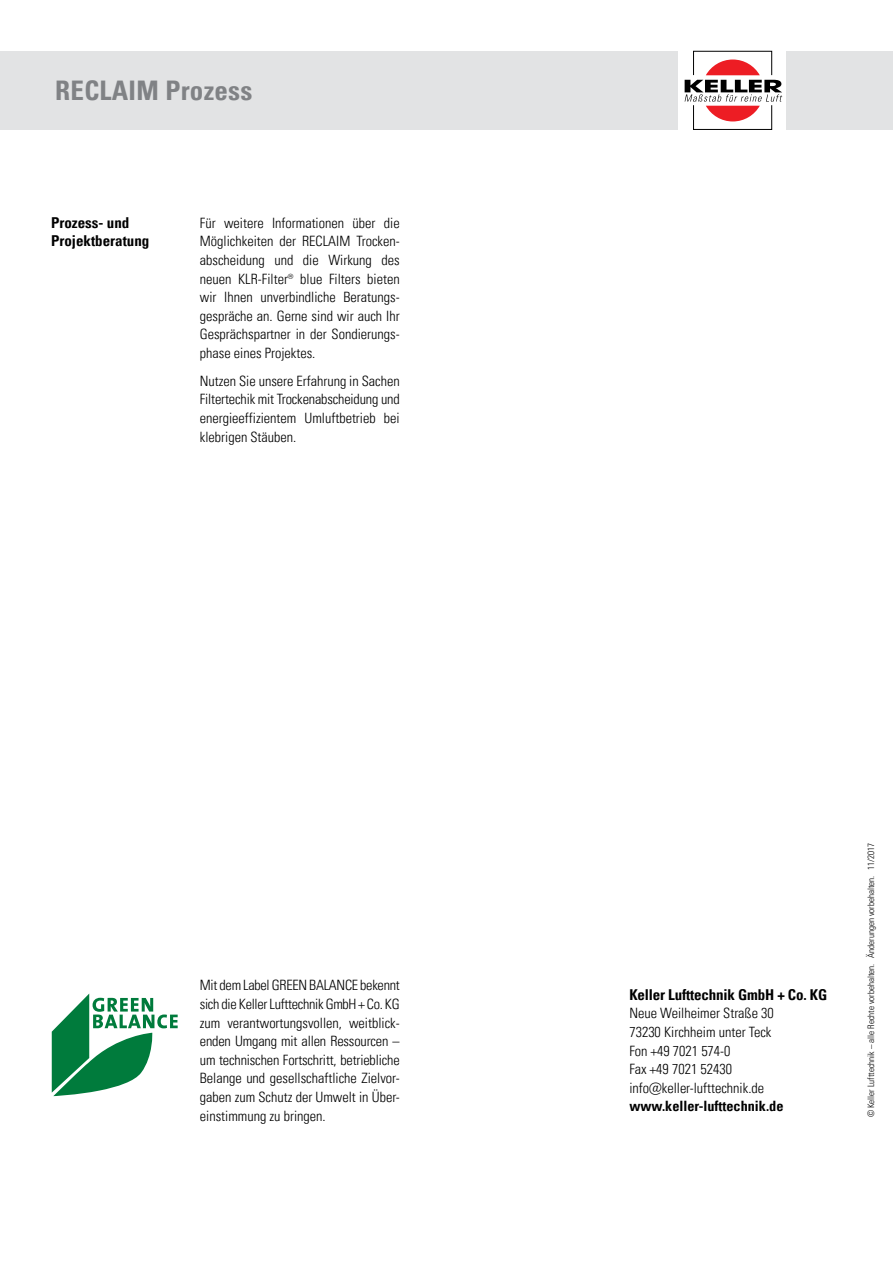
<style>
.page{position:relative;width:893px;height:1263px;background:#fff}
.page>*{position:absolute;margin:0;border:0;box-sizing:border-box;transform-origin:0 0}
.t1{font:700 condensed 27px "Univers LT Pro";letter-spacing:.01em;color:#808285}
.t2{font:700 condensed 15px/18.6px "Univers LT Pro";color:#000}
.t3{font:300 condensed 14.25px/18.6px "Univers LT Pro";color:#000;text-align:justify}
.t4{font:700 condensed 14.25px "Univers LT Pro";color:#000}
.t5{font:300 condensed 9px "Univers LT Pro";color:#000}
</style>
<div class="page">
<div style="left:0;top:51px;width:893px;height:79px;background:#e2e3e4"></div>
<div style="left:678px;top:51px;width:108px;height:79px;background:#fff"></div>
<svg style="left:52px;top:993px;width:126px;height:103px"></svg>
<svg style="left:685px;top:51px;width:97px;height:79px"></svg>
<h1 class="t1" style="left:55px;top:74px;width:199px">RECLAIM Prozess</h1>
<p class="t2" style="left:51px;top:213px;width:100px">Prozess- und<br>Projektberatung</p>
<p class="t3" style="left:200px;top:213px;width:201px">Für weitere Informationen über die Möglichkeiten der RECLAIM Trocken&shy;abscheidung und die Wirkung des neuen KLR-Filter® blue Filters bieten wir Ihnen unverbindliche Beratungs&shy;gespräche an. Gerne sind wir auch Ihr Gesprächspartner in der Sondierungs&shy;phase eines Projektes.</p>
<p class="t3" style="left:200px;top:371px;width:201px">Nutzen Sie unsere Erfahrung in Sachen Filtertechik mit Trockenabscheidung und energieeffizientem Umluftbetrieb bei klebrigen Stäuben.</p>
<p class="t3" style="left:200px;top:975px;width:201px">Mit dem Label GREEN BALANCE bekennt sich die Keller Lufttechnik GmbH + Co. KG zum verantwortungsvollen, weitblick&shy;enden Umgang mit allen Ressourcen – um technischen Fortschritt, betriebliche Belange und gesellschaftliche Zielvor&shy;gaben zum Schutz der Umwelt in Über&shy;einstimmung zu bringen.</p>
<p class="t2" style="left:629px;top:985px;width:199px">Keller Lufttechnik GmbH + Co. KG</p>
<p class="t3" style="left:629px;top:1003px;width:146px;text-align:left">Neue Weilheimer Straße 30<br>73230 Kirchheim unter Teck<br>Fon +49 7021 574-0<br>Fax +49 7021 52430 info@keller-lufttechnik.de</p>
<p class="t4" style="left:629px;top:1097px;width:156px">www.keller-lufttechnik.de</p>
<p class="t5" style="left:865px;top:1117px;width:276px;rotate:-90deg">© Keller Lufttechnik – alle Rechte vorbehalten. Änderungen vorbehalten. 11/2017</p>
</div>
